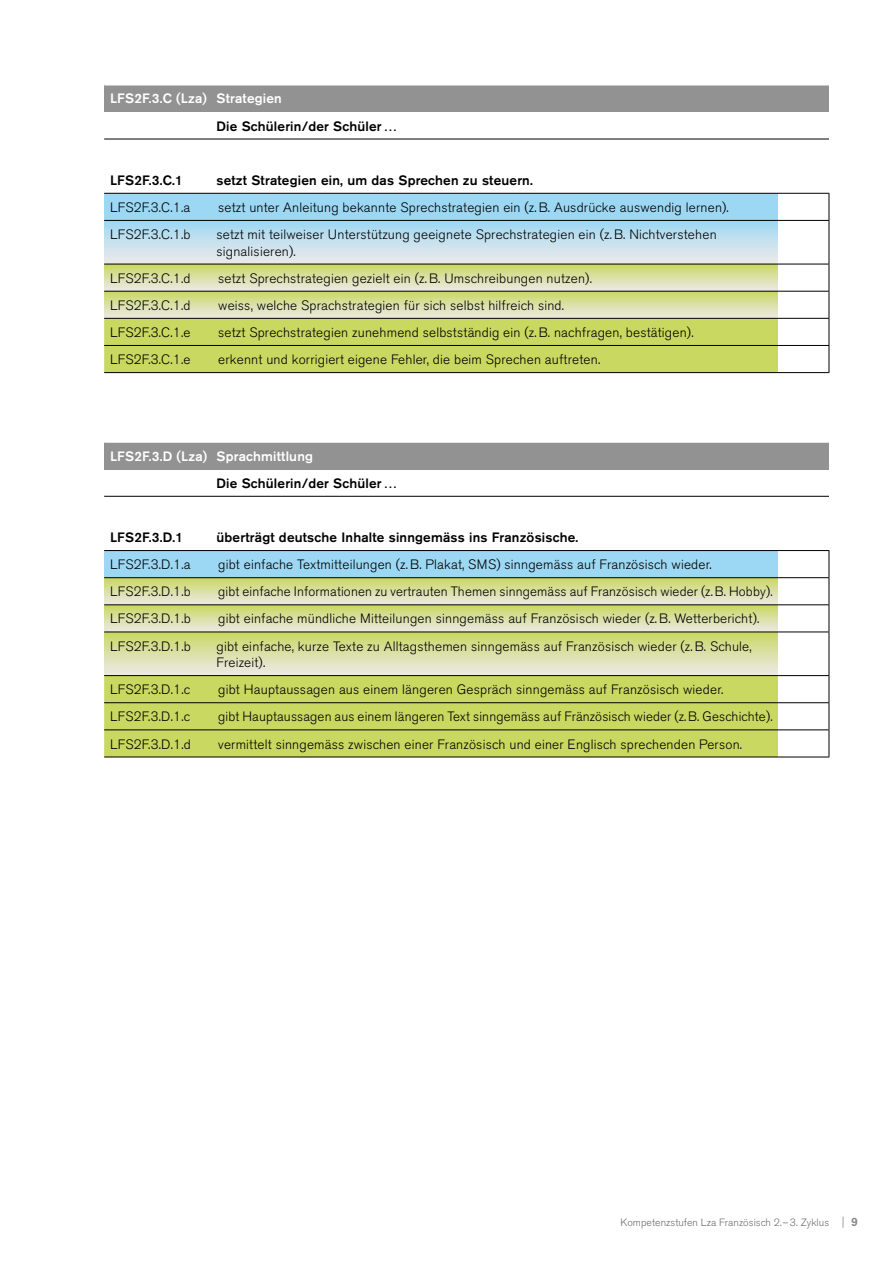
<style>
.page{position:relative;width:893px;height:1263px;background:#fff}
.page>*{position:absolute;margin:0;border:0;box-sizing:border-box;transform-origin:0 0}
.t1{font:300 13.5px/16.5px "Akzidenz Grotesk Pro";letter-spacing:.015em;color:#000}
.t2{font:500 13.5px "Akzidenz Grotesk Pro";letter-spacing:.015em;color:#000}
.t3{font:500 13.5px "Akzidenz Grotesk Pro";letter-spacing:.015em;color:#fff}
.t4{font:300 10.5px "Akzidenz Grotesk Pro";letter-spacing:.005em;color:#706f6f}
.s1{font-size:12px;color:#878787}
.s2{font-weight:500;font-size:12px;color:#878787}
</style>
<div class="page">
<div style="left:104px;top:221px;width:674px;height:43px;background:linear-gradient(to bottom,#9fd8f3,#eeeaea)"></div>
<svg style="left:104px;top:265px;width:674px;height:26px"></svg>
<svg style="left:104px;top:292px;width:674px;height:26px"></svg>
<div style="left:104px;top:85px;width:725px;height:27px;background:#939292"></div>
<div style="left:104px;top:193px;width:674px;height:27px;background:#9cd7f3"></div>
<div style="left:104px;top:319px;width:674px;height:53px;background:#c9d860"></div>
<hr style="left:104px;top:193px;width:674px;height:1px;background:#000">
<hr style="left:104px;top:220px;width:674px;height:1px;background:#000">
<hr style="left:778px;top:220px;width:51px;height:1px;background:#000">
<hr style="left:104px;top:264px;width:674px;height:1px;background:#000">
<hr style="left:778px;top:264px;width:51px;height:1px;background:#000">
<hr style="left:104px;top:291px;width:674px;height:1px;background:#000">
<hr style="left:778px;top:291px;width:51px;height:1px;background:#000">
<hr style="left:104px;top:318px;width:674px;height:1px;background:#000">
<hr style="left:778px;top:318px;width:51px;height:1px;background:#000">
<hr style="left:104px;top:345px;width:674px;height:1px;background:#000">
<hr style="left:778px;top:345px;width:51px;height:1px;background:#000">
<hr style="left:104px;top:372px;width:674px;height:1px;background:#000">
<hr style="left:778px;top:372px;width:51px;height:1px;background:#000">
<svg style="left:829px;top:194px;width:1px;height:26px"></svg>
<hr style="left:829px;top:221px;width:1px;height:43px;background:#000">
<svg style="left:829px;top:264px;width:1px;height:108px"></svg>
<hr style="left:778px;top:193px;width:51px;height:1px;background:#000">
<hr style="left:104px;top:139px;width:674px;height:1px;background:#000">
<hr style="left:778px;top:139px;width:51px;height:1px;background:#000">
<svg style="left:104px;top:578px;width:674px;height:26px"></svg>
<svg style="left:104px;top:605px;width:674px;height:27px"></svg>
<div style="left:104px;top:633px;width:674px;height:43px;background:linear-gradient(to bottom,#cad866,#edeaeb)"></div>
<div style="left:104px;top:442px;width:725px;height:27px;background:#939292"></div>
<div style="left:104px;top:550px;width:674px;height:28px;background:#9cd7f3"></div>
<div style="left:104px;top:676px;width:674px;height:81px;background:#c9d860"></div>
<hr style="left:104px;top:550px;width:674px;height:1px;background:#000">
<hr style="left:104px;top:577px;width:674px;height:1px;background:#000">
<hr style="left:778px;top:577px;width:51px;height:1px;background:#000">
<hr style="left:104px;top:604px;width:674px;height:1px;background:#000">
<hr style="left:778px;top:604px;width:51px;height:1px;background:#000">
<hr style="left:104px;top:632px;width:674px;height:1px;background:#000">
<hr style="left:778px;top:632px;width:51px;height:1px;background:#000">
<hr style="left:104px;top:675px;width:674px;height:1px;background:#000">
<hr style="left:778px;top:675px;width:51px;height:1px;background:#000">
<hr style="left:104px;top:702px;width:674px;height:1px;background:#000">
<hr style="left:778px;top:702px;width:51px;height:1px;background:#000">
<hr style="left:104px;top:729px;width:674px;height:1px;background:#000">
<hr style="left:778px;top:729px;width:51px;height:1px;background:#000">
<hr style="left:104px;top:757px;width:674px;height:1px;background:#000">
<hr style="left:778px;top:757px;width:51px;height:1px;background:#000">
<hr style="left:104px;top:441px;width:674px;height:2px;background:#fff">
<hr style="left:778px;top:441px;width:51px;height:2px;background:#fff">
<svg style="left:829px;top:551px;width:1px;height:81px"></svg>
<hr style="left:829px;top:632px;width:1px;height:43px;background:#000">
<svg style="left:829px;top:676px;width:1px;height:81px"></svg>
<hr style="left:778px;top:550px;width:51px;height:1px;background:#000">
<hr style="left:104px;top:496px;width:674px;height:1px;background:#000">
<hr style="left:778px;top:496px;width:51px;height:1px;background:#000">
<p class="t3" style="left:110px;top:90px;width:173px">LFS2F.3.C (Lza) Strategien</p>
<p class="t2" style="left:216px;top:117px;width:182px">Die Schülerin/der Schüler…</p>
<p class="t2" style="left:110px;top:171px;width:74px">LFS2F.3.C.1</p>
<p class="t2" style="left:216px;top:171px;width:318px">setzt Strategien ein, um das Sprechen zu steuern.</p>
<p class="t1" style="left:110px;top:199px;width:82px">LFS2F.3.C.1.a</p>
<p class="t1" style="left:218px;top:199px;width:512px">setzt unter Anleitung bekannte Sprechstrategien ein (z.B. Ausdrücke auswendig lernen).</p>
<p class="t1" style="left:110px;top:226px;width:82px">LFS2F.3.C.1.b</p>
<p class="t1" style="left:216px;top:226px;width:502px">setzt mit teilweiser Unterstützung geeignete Sprechstrategien ein (z.B. Nichtverstehen signalisieren).</p>
<p class="t1" style="left:110px;top:270px;width:82px">LFS2F.3.C.1.d</p>
<p class="t1" style="left:218px;top:270px;width:375px">setzt Sprechstrategien gezielt ein (z.B. Umschreibungen nutzen).</p>
<p class="t1" style="left:110px;top:297px;width:82px">LFS2F.3.C.1.d</p>
<p class="t1" style="left:218px;top:297px;width:347px">weiss, welche Sprachstrategien für sich selbst hilfreich sind.</p>
<p class="t1" style="left:110px;top:324px;width:82px">LFS2F.3.C.1.e</p>
<p class="t1" style="left:218px;top:324px;width:477px">setzt Sprechstrategien zunehmend selbstständig ein (z.B. nachfragen, bestätigen).</p>
<p class="t1" style="left:110px;top:351px;width:82px">LFS2F.3.C.1.e</p>
<p class="t1" style="left:218px;top:351px;width:384px">erkennt und korrigiert eigene Fehler, die beim Sprechen auftreten.</p>
<p class="t3" style="left:110px;top:447px;width:204px">LFS2F.3.D (Lza) Sprachmittlung</p>
<p class="t2" style="left:216px;top:474px;width:182px">Die Schülerin/der Schüler…</p>
<p class="t2" style="left:110px;top:529px;width:74px">LFS2F.3.D.1</p>
<p class="t2" style="left:216px;top:529px;width:363px">überträgt deutsche Inhalte sinngemäss ins Französische.</p>
<p class="t1" style="left:110px;top:556px;width:82px">LFS2F.3.D.1.a</p>
<p class="t1" style="left:218px;top:556px;width:495px">gibt einfache Textmitteilungen (z.B. Plakat, SMS) sinngemäss auf Französisch wieder.</p>
<p class="t1" style="left:110px;top:583px;width:82px">LFS2F.3.D.1.b</p>
<p class="t1" style="left:218px;top:583px;width:556px">gibt einfache Informationen zu vertrauten Themen sinngemäss auf Französisch wieder (z.B. Hobby).</p>
<p class="t1" style="left:110px;top:610px;width:82px">LFS2F.3.D.1.b</p>
<p class="t1" style="left:218px;top:610px;width:543px">gibt einfache mündliche Mitteilungen sinngemäss auf Französisch wieder (z.B. Wetterbericht).</p>
<p class="t1" style="left:110px;top:638px;width:82px">LFS2F.3.D.1.b</p>
<p class="t1" style="left:216px;top:638px;width:537px">gibt einfache, kurze Texte zu Alltagsthemen sinngemäss auf Französisch wieder (z.B. Schule,<br>Freizeit).</p>
<p class="t1" style="left:110px;top:681px;width:82px">LFS2F.3.D.1.c</p>
<p class="t1" style="left:218px;top:681px;width:507px">gibt Hauptaussagen aus einem längeren Gespräch sinngemäss auf Französisch wieder.</p>
<p class="t1" style="left:110px;top:708px;width:81px">LFS2F.3.D.1.c</p>
<p class="t1" style="left:218px;top:708px;width:556px">gibt Hauptaussagen aus einem längeren Text sinngemäss auf Fränzösisch wieder (z.B. Geschichte).</p>
<p class="t1" style="left:110px;top:735px;width:82px">LFS2F.3.D.1.d</p>
<p class="t1" style="left:218px;top:735px;width:525px">vermittelt sinngemäss zwischen einer Französisch und einer Englisch sprechenden Person.</p>
<p class="t4" style="left:620px;top:1216px;width:239px">Kompetenzstufen Lza Französisch 2.–3. Zyklus <span class="s1">|</span> <span class="s2">9</span></p>
</div>
